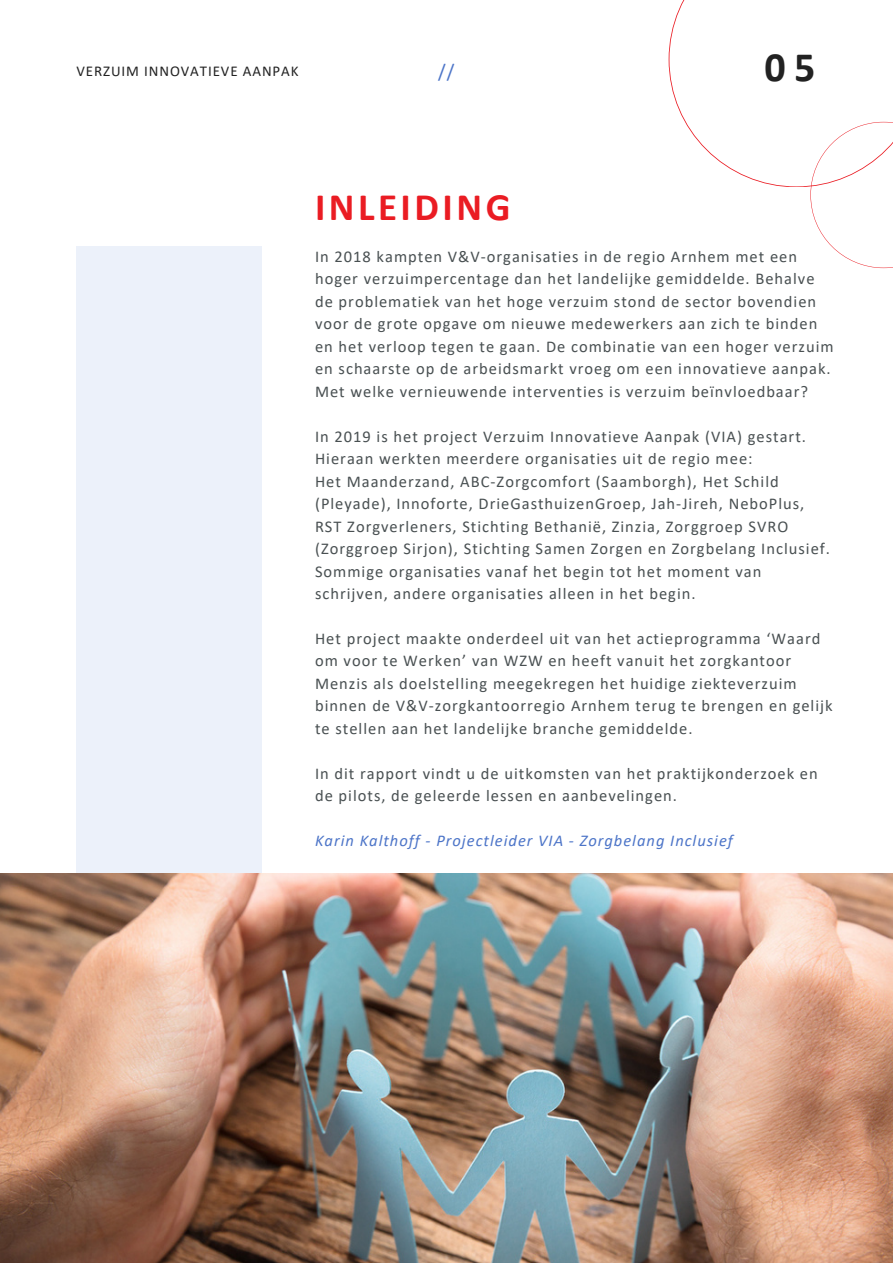
<style>
.page{position:relative;width:893px;height:1264px;background:#fff}
.page>*{position:absolute;margin:0;border:0;box-sizing:border-box;transform-origin:0 0}
.t1{font:700 42px "Calibri";color:#222}
.t2{font:700 39px "Calibri";letter-spacing:.09em;color:#ea1c23}
.t3{font:19.8px "Calibri";color:#4d75c8}
.t4{font:16.5px/22.5px "Calibri";letter-spacing:.06em;color:#495052}
.t5{font:italic 16.5px "Calibri";letter-spacing:.06em;color:#4d75c8}
.t6{font:15px "Calibri";letter-spacing:.06em;color:#222}
</style>
<div class="page">
<div style="left:77px;top:246px;width:184px;height:970px;background:#ecf1fa"></div>
<img style="left:0;top:873px;width:892px;height:389px">
<svg style="left:668px;top:0;width:224px;height:268px"></svg>
<p class="t6" style="left:76px;top:65px;width:224px">VERZUIM INNOVATIEVE AANPAK</p>
<p class="t3" style="left:438px;top:63px;width:18px">//</p>
<p class="t1" style="left:764px;top:50px;width:52px">05</p>
<p class="t2" style="left:315px;top:190px;width:197px">INLEIDING</p>
<p class="t4" style="left:315px;top:246px;width:520px">In 2018 kampten V&amp;V-organisaties in de regio Arnhem met een hoger verzuimpercentage dan het landelijke gemiddelde. Behalve de problematiek van het hoge verzuim stond de sector bovendien voor de grote opgave om nieuwe medewerkers aan zich te binden en het verloop tegen te gaan. De combinatie van een hoger verzuim en schaarste op de arbeidsmarkt vroeg om een innovatieve aanpak.<br>Met welke vernieuwende interventies is verzuim beïnvloedbaar?</p>
<p class="t4" style="left:315px;top:426px;width:492px">In 2019 is het project Verzuim Innovatieve Aanpak (VIA) gestart.<br>Hieraan werkten meerdere organisaties uit de regio mee:</p>
<p class="t4" style="left:315px;top:471px;width:516px">Het Maanderzand, ABC-Zorgcomfort (Saamborgh), Het Schild (Pleyade), Innoforte, DrieGasthuizenGroep, Jah-Jireh, NeboPlus, RST Zorgverleners, Stichting Bethanië, Zinzia, Zorggroep SVRO (Zorggroep Sirjon), Stichting Samen Zorgen en Zorgbelang Inclusief.<br>Sommige organisaties vanaf het begin tot het moment van schrijven, andere organisaties alleen in het begin.</p>
<p class="t4" style="left:315px;top:628px;width:519px">Het project maakte onderdeel uit van het actieprogramma ‘Waard om voor te Werken’ van WZW en heeft vanuit het zorgkantoor Menzis als doelstelling meegekregen het huidige ziekteverzuim binnen de V&amp;V-zorgkantoorregio Arnhem terug te brengen en gelijk te stellen aan het landelijke branche gemiddelde.</p>
<p class="t4" style="left:315px;top:763px;width:504px">In dit rapport vindt u de uitkomsten van het praktijkonderzoek en de pilots, de geleerde lessen en aanbevelingen.</p>
<p class="t5" style="left:315px;top:834px;width:419px">Karin Kalthoff - Projectleider VIA - Zorgbelang Inclusief</p>
</div>
